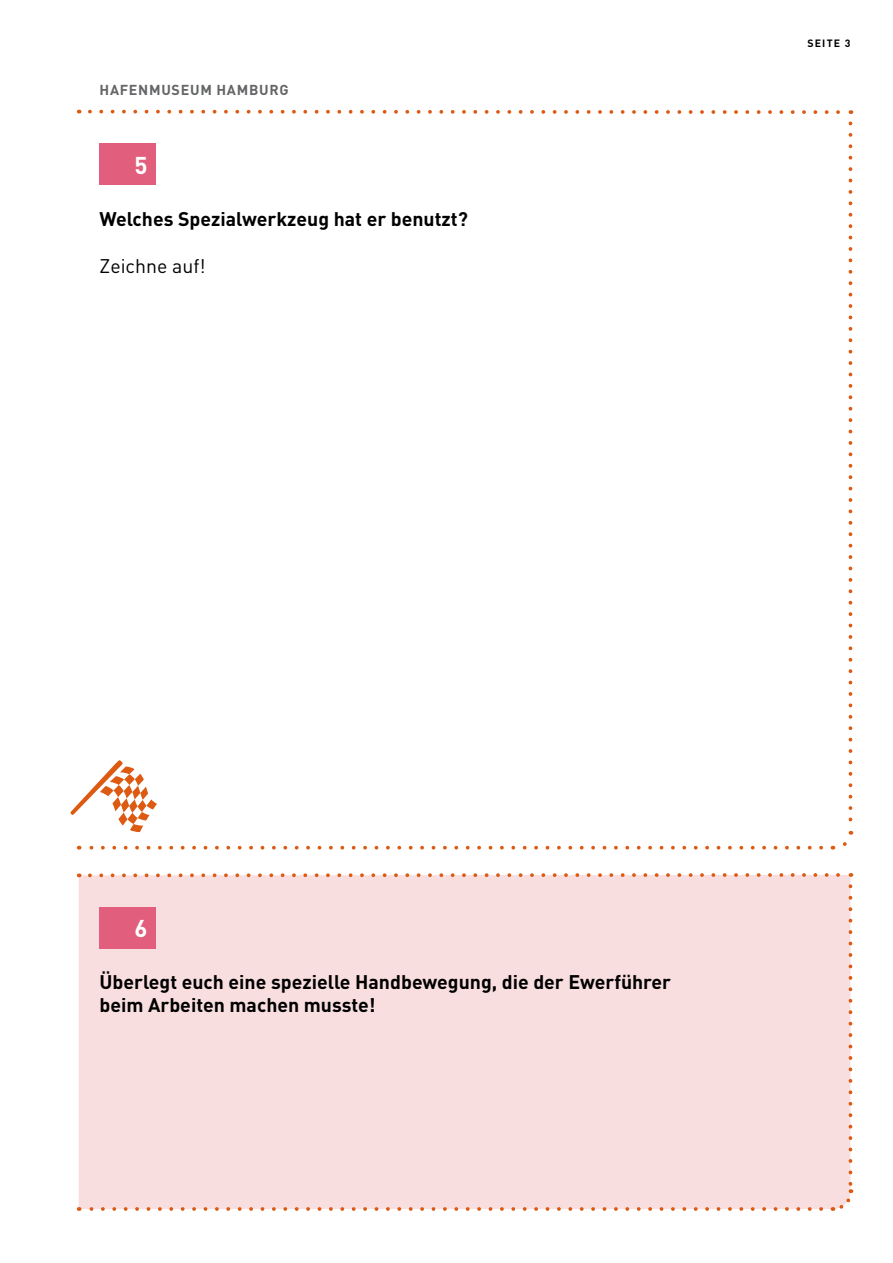
<style>
.page{position:relative;width:893px;height:1263px;background:#fff}
.page>*{position:absolute;margin:0;border:0;box-sizing:border-box;transform-origin:0 0}
.t1{font:700 24px "DINOT";color:#fff}
.t2{font:700 19.5px/23.2px "DINOT";color:#000}
.t3{font:19.5px "DINOT";color:#000}
.t4{font:700 14.25px "DINOT";letter-spacing:.05em;color:#646567}
.t5{font:700 10.5px "DINOT";letter-spacing:.11em;color:#000}
</style>
<div class="page">
<div style="left:79px;top:875px;width:771px;height:334px;background:#f9dee0"></div>
<svg style="left:90px;top:873px;width:761px;height:4px"></svg>
<svg style="left:832px;top:886px;width:21px;height:325px;background:#f8dbd9"></svg>
<svg style="left:79px;top:1207px;width:742px;height:4px"></svg>
<div style="left:99px;top:144px;width:57px;height:41px;background:#e15f7d"></div>
<div style="left:99px;top:908px;width:57px;height:41px;background:#e15f7d"></div>
<svg style="left:88px;top:109px;width:763px;height:5px"></svg>
<svg style="left:832px;top:123px;width:20px;height:727px"></svg>
<svg style="left:79px;top:846px;width:742px;height:3px"></svg>
<svg style="left:70px;top:760px;width:87px;height:72px"></svg>
<p class="t4" style="left:100px;top:80px;width:190px">Hafenmuseum Hamburg</p>
<p class="t1" style="left:135px;top:149px;width:15px">5</p>
<p class="t2" style="left:99px;top:207px;width:370px">Welches Spezialwerkzeug hat er benutzt?</p>
<p class="t3" style="left:99px;top:252px;width:108px">Zeichne auf!</p>
<p class="t5" style="left:807px;top:36px;width:45px">Seite 3</p>
<p class="t1" style="left:135px;top:912px;width:15px">6</p>
<p class="t2" style="left:99px;top:970px;width:573px">Überlegt euch eine spezielle Handbewegung, die der Ewerführer beim Arbeiten machen musste!</p>
</div>
